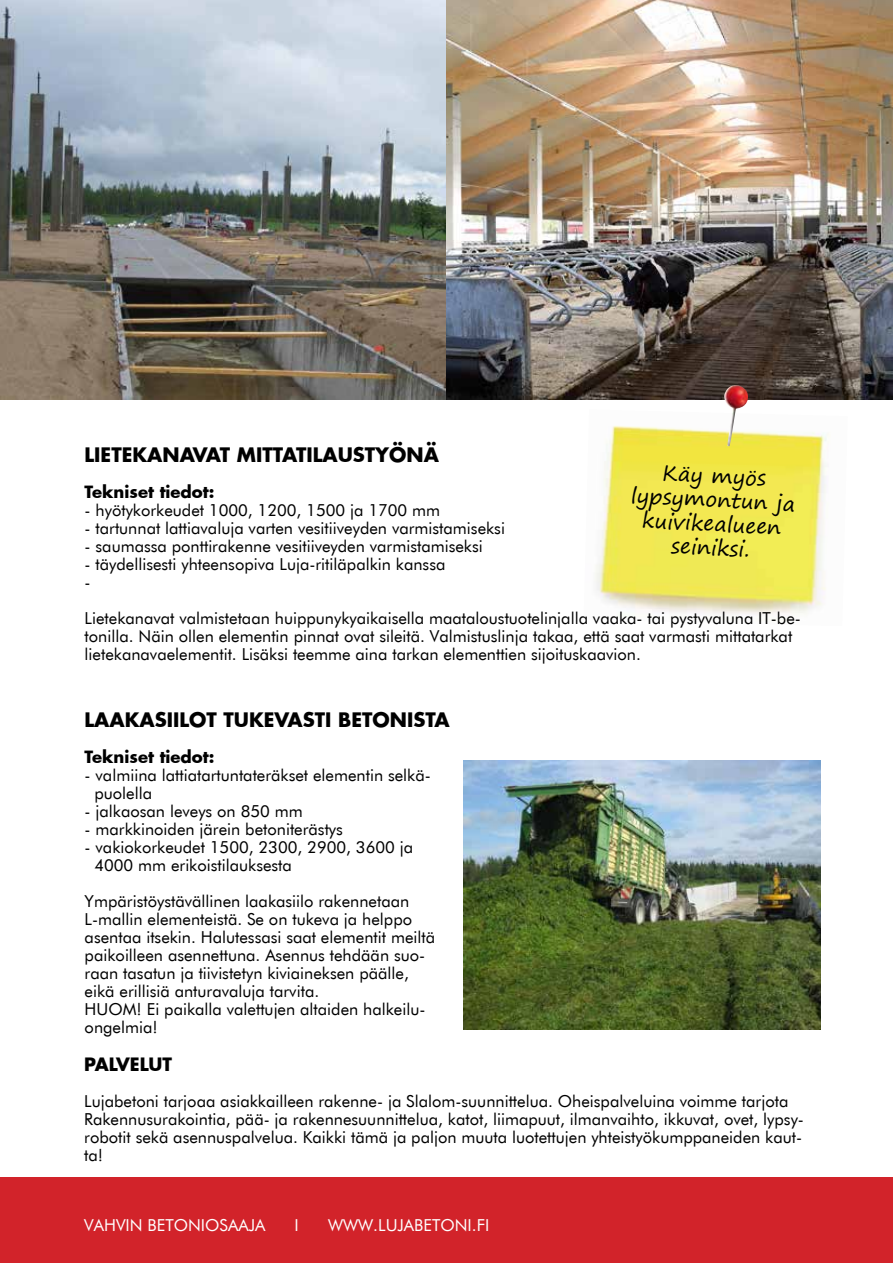
<style>
.page{position:relative;width:893px;height:1263px;background:#fff}
.page>*{position:absolute;margin:0;border:0;box-sizing:border-box;transform-origin:0 0}
.t1{font:21px/24px "Segoe Print";color:#000;text-align:center}
.t2{font:700 19.5px "Futura";color:#000}
.t3{font:700 18px "Futura";color:#000}
.t4{font:16.5px/18px "Futura BT";color:#000}
.t5{font:16.5px "Futura BT";color:#fff}
.t6{font:700 16.5px "Futura";color:#000}
</style>
<div class="page">
<div style="left:0;top:1178px;width:893px;height:85px;background:#d2232a"></div>
<img style="left:595px;top:425px;width:234px;height:190px">
<img style="left:0;top:0;width:893px;height:400px">
<img style="left:463px;top:760px;width:358px;height:270px">
<img style="left:723px;top:385px;width:26px;height:61px">
<p class="t2" style="left:85px;top:441px;width:356px">LIETEKANAVAT MITTATILAUSTYÖNÄ</p>
<p class="t6" style="left:85px;top:480px;width:131px">Tekniset tiedot:</p>
<p class="t4" style="left:85px;top:501px;width:357px">- hyötykorkeudet 1000, 1200, 1500 ja 1700 mm</p>
<p class="t4" style="left:85px;top:519px;width:422px">- tartunnat lattiavaluja varten vesitiiveyden varmistamiseksi</p>
<p class="t4" style="left:85px;top:537px;width:400px">- saumassa ponttirakenne vesitiiveyden varmistamiseksi</p>
<p class="t4" style="left:85px;top:555px;width:362px">- täydellisesti yhteensopiva Luja-ritiläpalkin kanssa -</p>
<p class="t4" style="left:85px;top:609px;width:718px">Lietekanavat valmistetaan huippunykyaikaisella maataloustuotelinjalla vaaka- tai pystyvaluna IT-be&shy;tonilla. Näin ollen elementin pinnat ovat sileitä. Valmistuslinja takaa, että saat varmasti mittatarkat lietekanavaelementit. Lisäksi teemme aina tarkan elementtien sijoituskaavion.</p>
<p class="t1" style="left:633px;top:459px;width:166px;rotate:3deg">Käy myös lypsymontun ja kuivikealueen seiniksi.</p>
<p class="t2" style="left:85px;top:706px;width:367px">LAAKASIILOT TUKEVASTI BETONISTA</p>
<p class="t6" style="left:85px;top:745px;width:131px">Tekniset tiedot:</p>
<p class="t4" style="left:94px;top:765px;width:338px;text-indent:-10px">- valmiina lattiatartuntateräkset elementin selkä&shy;puolella</p>
<p class="t4" style="left:85px;top:801px;width:220px">- jalkaosan leveys on 850 mm</p>
<p class="t4" style="left:85px;top:819px;width:260px">- markkinoiden järein betoniterästys</p>
<p class="t4" style="left:94px;top:837px;width:320px;text-indent:-10px">- vakiokorkeudet 1500, 2300, 2900, 3600 ja<br>4000 mm erikoistilauksesta</p>
<p class="t4" style="left:85px;top:891px;width:352px">Ympäristöystävällinen laakasiilo rakennetaan L-mallin elementeistä. Se on tukeva ja helppo asentaa itsekin. Halutessasi saat elementit meiltä paikoilleen asennettuna. Asennus tehdään suo&shy;raan tasatun ja tiivistetyn kiviaineksen päälle, eikä erillisiä anturavaluja tarvita.<br>HUOM! Ei paikalla valettujen altaiden halkeilu&shy;ongelmia!</p>
<p class="t3" style="left:84px;top:1051px;width:89px">PALVELUT</p>
<p class="t4" style="left:84px;top:1092px;width:721px">Lujabetoni tarjoaa asiakkailleen rakenne- ja Slalom-suunnittelua. Oheispalveluina voimme tarjota Rakennusurakointia, pää- ja rakennesuunnittelua, katot, liimapuut, ilmanvaihto, ikkuvat, ovet, lypsy&shy;robotit sekä asennuspalvelua. Kaikki tämä ja paljon muuta luotettujen yhteistyökumppaneiden kaut&shy;ta!</p>
<p class="t5" style="left:84px;top:1215px;width:183px">VAHVIN BETONIOSAAJA</p>
<p class="t5" style="left:295px;top:1215px;width:6px">I</p>
<p class="t5" style="left:328px;top:1215px;width:163px">WWW.LUJABETONI.FI</p>
</div>
